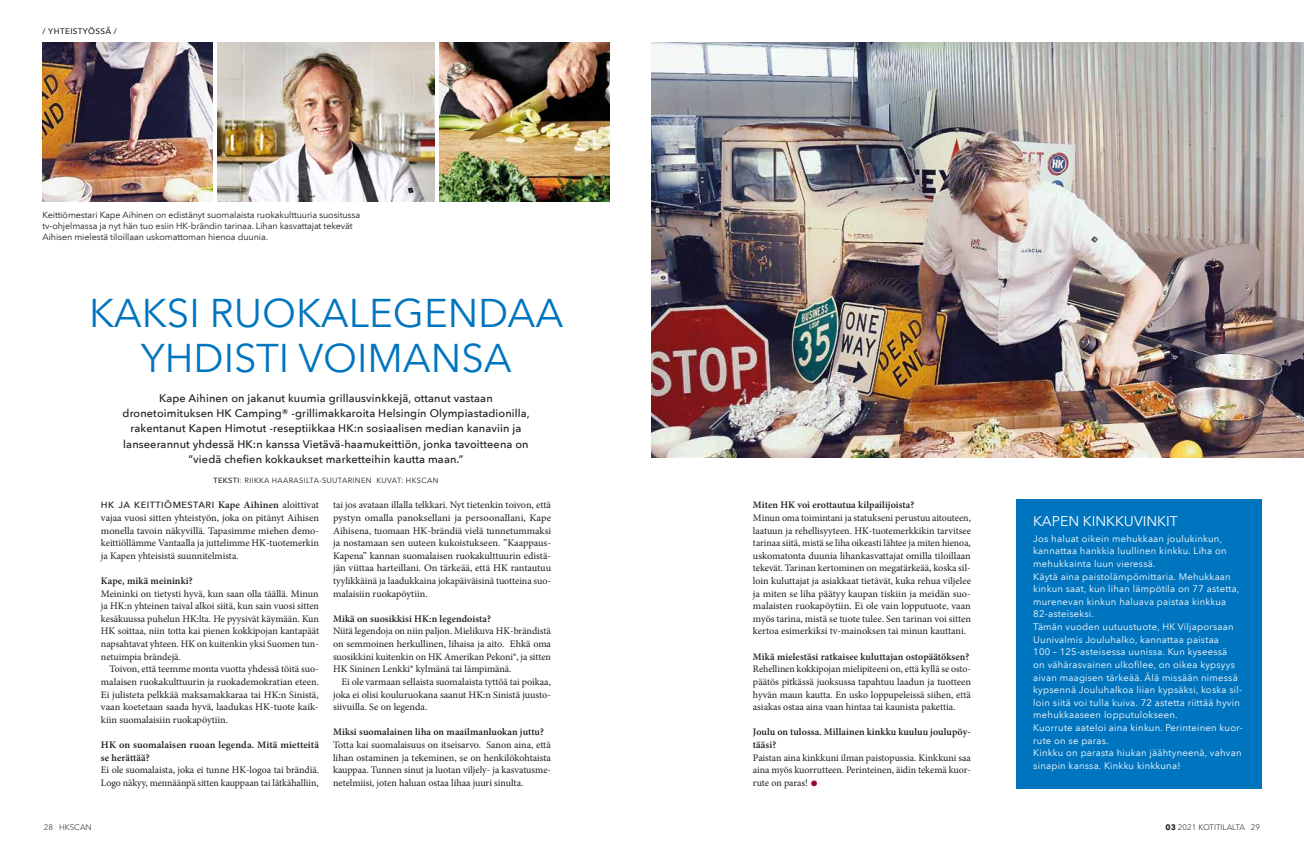
<style>
.page{position:relative;width:1304px;height:851px;background:#fff}
.page>*{position:absolute;margin:0;border:0;box-sizing:border-box;transform-origin:0 0}
.t1{font:40px/45px "Avenir Next LT Pro";color:#0075bf}
.t2{font:14.1px "Avenir Next LT Pro";color:#fff}
.t3{font:500 11px/15px "Avenir Next";letter-spacing:.01em;color:#1d1d1b;text-align:center}
.t4{font:10px/12.6px "Minion Pro";letter-spacing:-.005em;color:#1d1d1b;text-align:justify}
.t5{font:600 10px/12.6px "Minion Pro";letter-spacing:.01em;color:#1d1d1b}
.t6{font:9.5px/12.6px "Avenir Next LT Pro";letter-spacing:.025em;color:#fff}
.t7{font:9px/11px "Avenir Next LT Pro";letter-spacing:-.01em;color:#1d1d1b}
.t8{font:500 9px "Avenir Next LT Pro";letter-spacing:.055em;color:#1d1d1b}
.t9{font:300 8px "Avenir Next LT Pro";color:#1d1d1b}
.t10{font:500 8px "Avenir Next LT Pro";letter-spacing:.045em;color:#1d1d1b}
.t11{font:7.5px "Avenir Next LT Pro";letter-spacing:.05em;color:#1d1d1b}
.s1{font-weight:500}
.s2{font-family:"Minion Pro";font-weight:600;font-size:10px}
.s3{font-family:"Minion Pro";font-weight:400;font-size:10px}
.s4{font-family:"Avenir Next LT Pro";font-size:16px;color:#9e092f}
.s5{font-weight:700}
</style>
<div class="page">
<img style="left:439px;top:43px;width:170px;height:159px">
<img style="left:217px;top:43px;width:218px;height:159px">
<img style="left:43px;top:43px;width:170px;height:159px">
<img style="left:652px;top:43px;width:652px;height:414px">
<div style="left:1016px;top:498px;width:245px;height:290px;background:#0075bf"></div>
<p class="t10" style="left:43px;top:27px;width:76px">/ YHTEISTYÖSSÄ /</p>
<p class="t7" style="left:43px;top:210px;width:319px">Keittiömestari Kape Aihinen on edistänyt suomalaista ruokakulttuuria suositussa tv-ohjelmassa ja nyt hän tuo esiin HK-brändin tarinaa. Lihan kasvattajat tekevät<br>Aihisen mielestä tiloillaan uskomattoman hienoa duunia.</p>
<h1 class="t1" style="left:89px;top:290px;width:47px">Kaksi</h1>
<h1 class="t1" style="left:210px;top:290px;width:27px">ruokale</h1>
<h1 class="t1" style="left:141px;top:290px;width:396px;text-indent:252px">gendaa yhdisti voimansa</h1>
<p class="t3" style="left:123px;top:390px;width:409px">Kape Aihinen on jakanut kuumia grillausvinkkejä, ottanut vastaan dronetoimituksen HK Camping® -grillimakkaroita Helsingin Olympiastadionilla, rakentanut Kapen Himotut -reseptiikkaa HK:n sosiaalisen median kanaviin ja lanseerannut yhdessä HK:n kanssa Vietävä-haamukeittiön, jonka tavoitteena on ”viedä chefien kokkaukset marketteihin kautta maan.”</p>
<p class="t11" style="left:213px;top:476px;width:41px"><span class="s1">TEKSTI</span>: Riikka</p>
<p class="t11" style="left:272px;top:476px;width:12px">Haarasilta</p>
<p class="t11" style="left:319px;top:476px;width:14px">-Suutarinen</p>
<p class="t11" style="left:376px;top:476px;width:6px">kuvat</p>
<p class="t11" style="left:401px;top:476px;width:33px">: HKScan</p>
<p class="t8" style="left:101px;top:499px;width:219px">HK JA KEITTIÖMESTARI <span class="s2">Kape Aihinen</span> <span class="s3">aloittivat</span></p>
<p class="t4" style="left:101px;top:511px;width:220px">vajaa vuosi sitten yhteistyön, joka on pitänyt Aihisen monella tavoin näkyvillä. Tapasimme miehen demo&shy;keittiöllämme Vantaalla ja juttelimme HK-tuotemerkin ja Kapen yhteisistä suunnitelmista.</p>
<p class="t5" style="left:101px;top:574px;width:93px">Kape, mikä meininki?</p>
<p class="t4" style="left:101px;top:587px;width:220px">Meininki on tietysti hyvä, kun saan olla täällä. Minun ja HK:n yhteinen taival alkoi siitä, kun sain vuosi sitten kesäkuussa puhelun HK:lta. He pyysivät käymään. Kun HK soittaa, niin totta kai pienen kokkipojan kantapäät napsahtavat yhteen. HK on kuitenkin yksi Suomen tun&shy;netuimpia brändejä.</p>
<p class="t4" style="left:101px;top:662px;width:220px;text-indent:9px">Toivon, että teemme monta vuotta yhdessä töitä suo&shy;malaisen ruokakulttuurin ja ruokademokratian eteen.<br>Ei julisteta pelkkää maksamakkaraa tai HK:n Sinistä, vaan koetetaan saada hyvä, laadukas HK-tuote kaik&shy;kiin suomalaisiin ruokapöytiin.</p>
<p class="t5" style="left:101px;top:738px;width:220px">HK on suomalaisen ruoan legenda. Mitä mietteitä se herättää?</p>
<p class="t4" style="left:101px;top:763px;width:220px">Ei ole suomalaista, joka ei tunne HK-logoa tai brändiä.<br>Logo näkyy, mennäänpä sitten kauppaan tai lätkähalliin,</p>
<p class="t4" style="left:333px;top:499px;width:220px">tai jos avataan illalla telkkari. Nyt tietenkin toivon, että pystyn omalla panoksellani ja persoonallani, Kape Aihisena, tuomaan HK-brändiä vielä tunnetummaksi ja nostamaan sen uuteen kukoistukseen. ”Kaappaus-Kapena” kannan suomalaisen ruokakulttuurin edistä&shy;jän viittaa harteillani. On tärkeää, että HK rantautuu tyylikkäinä ja laadukkaina jokapäiväisinä tuotteina suo&shy;malaisiin ruokapöytiin.</p>
<p class="t5" style="left:333px;top:612px;width:160px">Mikä on suosikkisi HK:n legendoista?</p>
<p class="t4" style="left:333px;top:625px;width:220px">Niitä legendoja on niin paljon. Mielikuva HK-brändistä on semmoinen herkullinen, lihaisa ja aito. Ehkä oma suosikkini kuitenkin on HK Amerikan Pekoni®, ja sitten HK Sininen Lenkki® kylmänä tai lämpimänä.</p>
<p class="t4" style="left:333px;top:675px;width:220px;text-indent:9px">Ei ole varmaan sellaista suomalaista tyttöä tai poikaa, joka ei olisi kouluruokana saanut HK:n Sinistä juusto&shy;siivuilla. Se on legenda.</p>
<p class="t5" style="left:333px;top:725px;width:212px">Miksi suomalainen liha on maailmanluokan juttu?</p>
<p class="t4" style="left:333px;top:738px;width:220px">Totta kai suomalaisuus on itseisarvo. Sanon aina, että lihan ostaminen ja tekeminen, se on henkilökohtaista kauppaa. Tunnen sinut ja luotan viljely- ja kasvatusme&shy;netelmiisi, joten haluan ostaa lihaa juuri sinulta.</p>
<p class="t5" style="left:753px;top:498px;width:163px">Miten HK voi erottautua kilpailijoista?</p>
<p class="t4" style="left:753px;top:511px;width:220px">Minun oma toimintani ja statukseni perustuu aitouteen, laatuun ja rehellisyyteen. HK-tuotemerkkikin tarvitsee tarinaa siitä, mistä se liha oikeasti lähtee ja miten hienoa, uskomatonta duunia lihankasvattajat omilla tiloillaan tekevät. Tarinan kertominen on megatärkeää, koska sil&shy;loin kuluttajat ja asiakkaat tietävät, kuka rehua viljelee ja miten se liha päätyy kaupan tiskiin ja meidän suo&shy;malaisten ruokapöytiin. Ei ole vain lopputuote, vaan myös tarina, mistä se tuote tulee. Sen tarinan voi sitten kertoa esimerkiksi tv-mainoksen tai minun kauttani.</p>
<p class="t5" style="left:753px;top:650px;width:218px">Mikä mielestäsi ratkaisee kuluttajan ostopäätöksen?</p>
<p class="t4" style="left:753px;top:662px;width:219px">Rehellinen kokkipojan mielipiteeni on, että kyllä se osto&shy;päätös pitkässä juoksussa tapahtuu laadun ja tuotteen hyvän maun kautta. En usko loppupeleissä siihen, että asiakas ostaa aina vaan hintaa tai kaunista pakettia.</p>
<p class="t5" style="left:753px;top:725px;width:220px">Joulu on tulossa. Millainen kinkku kuuluu joulupöy&shy;tääsi?</p>
<p class="t4" style="left:753px;top:751px;width:220px">Paistan aina kinkkuni ilman paistopussia. Kinkkuni saa aina myös kuorrutteen. Perinteinen, äidin tekemä kuor&shy;rute on paras! <span class="s4">•</span></p>
<h2 class="t2" style="left:1033px;top:513px;width:10px">Kap</h2>
<h2 class="t2" style="left:1060px;top:513px;width:119px">en kinkkuvinkit</h2>
<p class="t6" style="left:1033px;top:532px;width:211px">Jos haluat oikein mehukkaan joulukinkun, kannattaa hankkia luullinen kinkku. Liha on mehukkainta luun vieressä.<br>Käytä aina paistolämpömittaria. Mehukkaan kinkun saat, kun lihan lämpötila on 77 astetta, murenevan kinkun haluava paistaa kinkkua 82-asteiseksi.<br>Tämän vuoden uutuustuote, HK Viljaporsaan<br>U univalmis Jouluhalko, kannattaa paistaa<br>100 – 125-asteisessa uunissa. Kun kyseessä<br>on vähärasvainen ulkofilee, on oikea kypsyys aivan maagisen tärkeää. Älä missään nimessä kypsennä Jouluhalkoa liian kypsäksi, koska sil&shy;loin siitä voi tulla kuiva. 72 astetta riittää hyvin mehukkaaseen lopputulokseen.<br>Kuorrute aateloi aina kinkun. Perinteinen kuor&shy;rute on se paras.<br>Kinkku on parasta hiukan jäähtyneenä, vahvan sinapin kanssa. Kinkku kinkkuna!</p>
<p class="t9" style="left:44px;top:822px;width:49px">28 HKSCAN</p>
<p class="t9" style="left:1166px;top:822px;width:96px"><span class="s5">03</span> 2021 KOTITILALTA 29</p>
</div>
